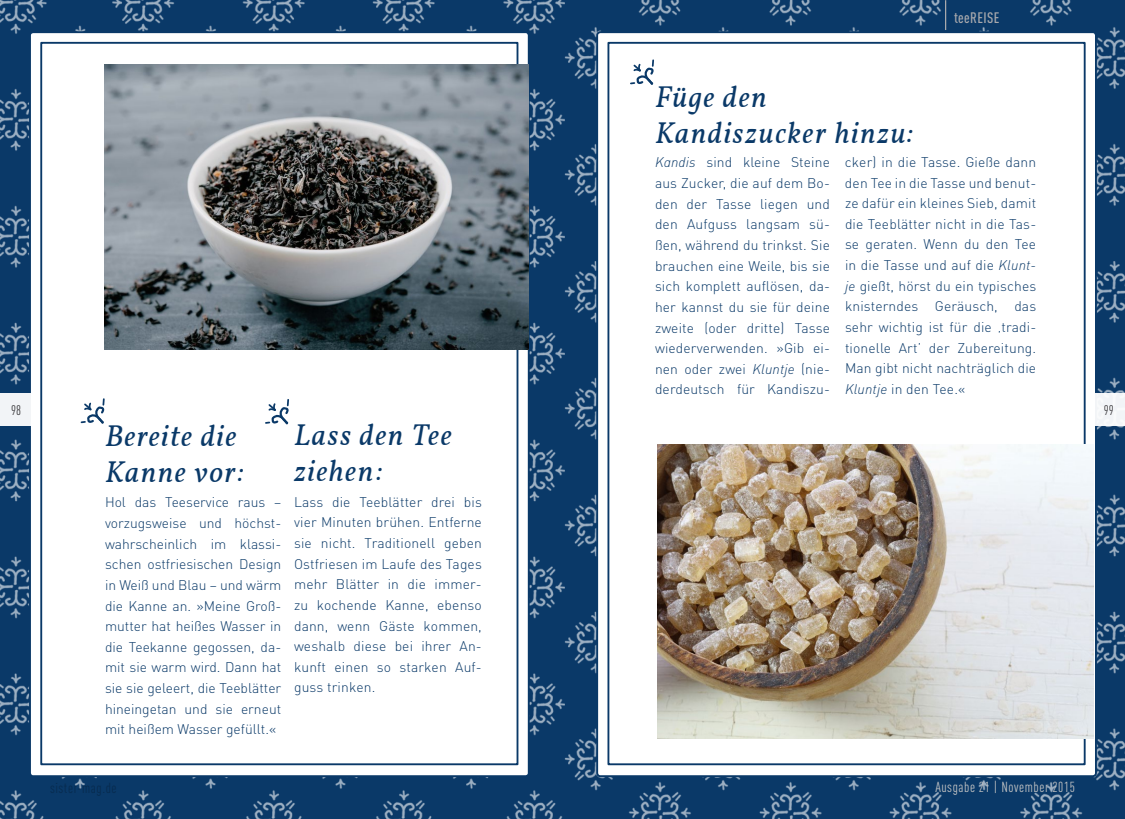
<style>
.page{position:relative;width:1125px;height:819px;background:#fff}
.page>*{position:absolute;margin:0;border:0;box-sizing:border-box;transform-origin:0 0}
.t1{font:italic 30px/36px "Vollkorn";letter-spacing:.05em;color:#0a3968}
.t2{font:500 15px "DIN Cond";letter-spacing:.025em;color:#a8a9ad}
.t3{font:14.38px "DIN Cond";letter-spacing:.04em;color:#c0c1c2}
.t4{font:300 13.88px/20.6px "DIN Pro";letter-spacing:.01em;color:#0a3968;text-align:justify}
.t5{font:13.75px "DIN Cond";color:#3e3d40}
.s1{font-family:"DIN Light Italic Alt";font-weight:400}
</style>
<div class="page">
<img style="left:0;top:0;width:1125px;height:819px">
<div style="left:597px;top:32px;width:499px;height:744px;background:#fff;border-radius:3px"></div>
<div style="left:608px;top:42px;width:478px;height:723px;background:#fff;border:2px solid #0a3968"></div>
<div style="left:30px;top:32px;width:499px;height:744px;background:#fff;border-radius:3px"></div>
<div style="left:40px;top:42px;width:478px;height:723px;background:#fff;border:2px solid #0a3968"></div>
<svg style="left:80px;top:398px;width:25px;height:26px"></svg>
<svg style="left:265px;top:399px;width:24px;height:26px"></svg>
<svg style="left:630px;top:59px;width:24px;height:26px"></svg>
<img style="left:105px;top:64px;width:423px;height:285px">
<img style="left:658px;top:445px;width:436px;height:294px">
<hr style="left:945px;top:0;width:1px;height:30px;background:#a8a9ad">
<div style="left:0;top:393px;width:32px;height:33px;background:#f2f4f7"></div>
<div style="left:1092px;top:393px;width:33px;height:33px;background:#f3f5f7"></div>
<h1 class="t1" style="left:655px;top:79px;width:259px">Füge den<br>Kandiszucker hinzu:</h1>
<p class="t2" style="left:954px;top:9px;width:47px">teeREISE</p>
<p class="t4" style="left:655px;top:152px;width:177px"><span class="s1">Kandis</span> sind kleine Steine aus Zucker, die auf dem Bo&shy;den der Tasse liegen und den Aufguss langsam sü&shy;ßen, während du trinkst. Sie brauchen eine Weile, bis sie sich komplett auflösen, da&shy;her kannst du sie für deine zweite (oder dritte) Tasse wiederverwenden. »Gib ei&shy;nen oder zwei <span class="s1">Kluntje</span> (nie&shy;derdeutsch für Kandiszu-</p>
<p class="t4" style="left:845px;top:151px;width:193px">cker) in die Tasse. Gieße dann den Tee in die Tasse und benut&shy;ze dafür ein kleines Sieb, damit die Teeblätter nicht in die Tas&shy;se geraten. Wenn du den Tee in die Tasse und auf die <span class="s1">Klunt&shy;je</span> gießt, hörst du ein typisches knisterndes Geräusch, das sehr wichtig ist für die ‚tradi&shy;tionelle Art’ der Zubereitung.<br>Man gibt nicht nachträglich die <span class="s1">Kluntje</span> in den Tee.«</p>
<p class="t5" style="left:11px;top:402px;width:11px">98</p>
<p class="t5" style="left:1104px;top:402px;width:11px">99</p>
<h1 class="t1" style="left:105px;top:417px;width:140px">Bereite die<br>Kanne vor:</h1>
<p class="t4" style="left:105px;top:491px;width:178px">Hol das Teeservice raus – vorzugsweise und höchst&shy;wahrscheinlich im klassi&shy;schen ostfriesischen Design in Weiß und Blau – und wärm die Kanne an. »Meine Groß&shy;mutter hat heißes Wasser in die Teekanne gegossen, da&shy;mit sie warm wird. Dann hat sie sie geleert, die Teeblätter hineingetan und sie erneut mit heißem Wasser gefüllt.«</p>
<h1 class="t1" style="left:294px;top:417px;width:159px">Lass den Tee ziehen:</h1>
<p class="t4" style="left:294px;top:491px;width:189px">Lass die Teeblätter drei bis vier Minuten brühen. Entferne sie nicht. Traditionell geben Ostfriesen im Laufe des Tages mehr Blätter in die immer&shy;zu kochende Kanne, ebenso dann, wenn Gäste kommen, weshalb diese bei ihrer An&shy;kunft einen so starken Auf&shy;guss trinken.</p>
<p class="t3" style="left:935px;top:779px;width:141px">Ausgabe 21 | November 2015</p>
</div>
